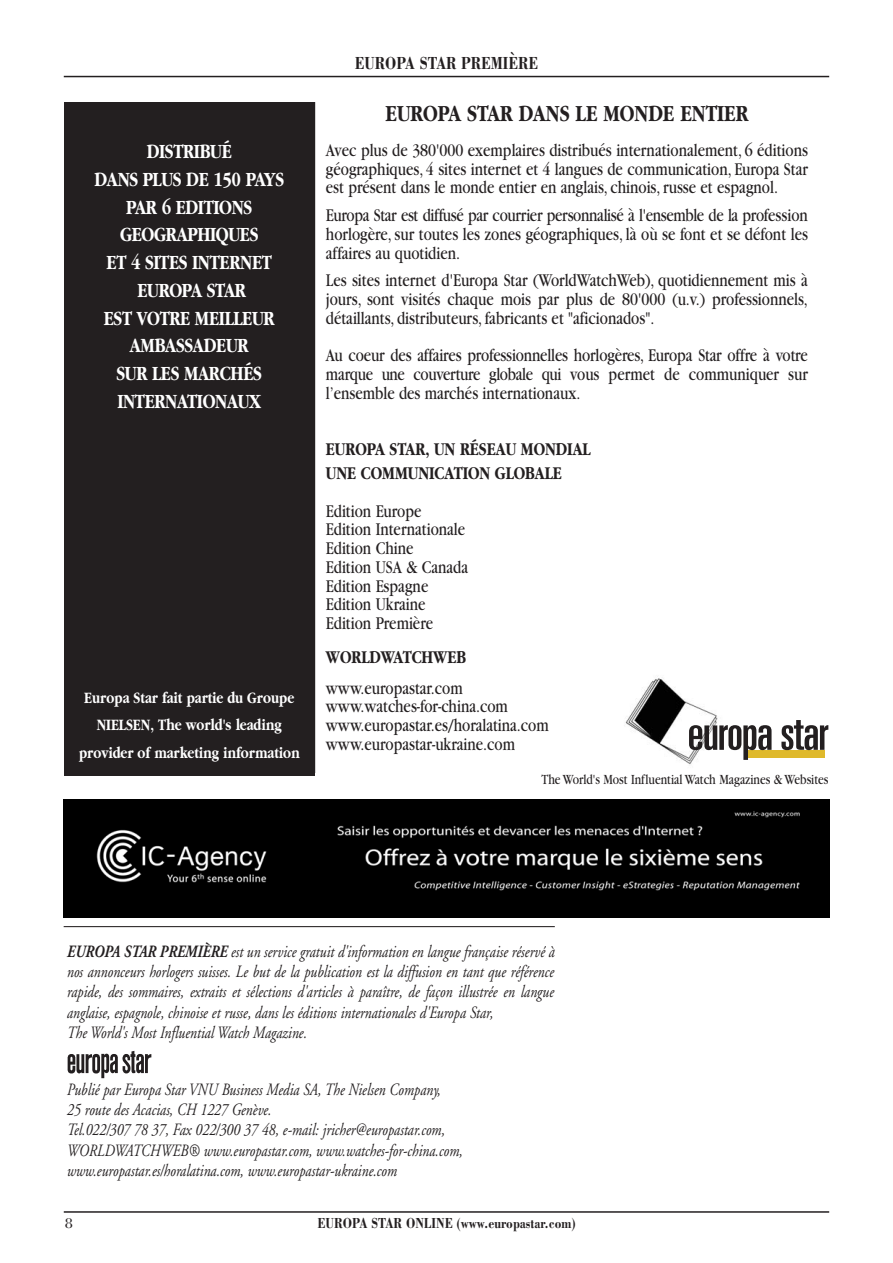
<style>
.page{position:relative;width:893px;height:1263px;background:#fff}
.page>*{position:absolute;margin:0;border:0;box-sizing:border-box;transform-origin:0 0}
.t1{font:700 24px "Garamond";color:#231f20;scale:.8 1}
.t2{font:700 21px/27.8px "Garamond";letter-spacing:-.015em;color:#fff;text-align:center;scale:.8 1}
.t3{font:18.75px/18.8px "Garamond";color:#231f20;text-align:justify;scale:.8 1}
.t4{font:700 18.75px/24px "Garamond";color:#231f20;scale:.8 1}
.t5{font:700 18px "Bodoni";color:#231f20;scale:.8 1}
.t6{font:italic 17.25px/20.2px "Adobe Garamond";color:#231f20;scale:.8 1}
.t7{font:700 16.5px/27.8px "Garamond";color:#fff;text-align:center;scale:.8 1}
.t8{font:700 15px "Bodoni";color:#231f20;scale:.8 1}
.t9{font:15px "Bodoni";color:#231f20}
.t10{font:14.55px "Garamond";color:#231f20;scale:.8 1}
.s1{font-weight:700}
</style>
<div class="page">
<hr style="left:64px;top:76px;width:765px;height:1px;background:#231f20">
<hr style="left:64px;top:1211px;width:765px;height:2px;background:#231f20">
<img style="left:64px;top:799px;width:765px;height:119px">
<hr style="left:64px;top:926px;width:491px;height:1px;background:#231f20">
<div style="left:64px;top:102px;width:251px;height:673px;background:#231f20"></div>
<img style="left:625px;top:676px;width:93px;height:89px">
<div style="left:748px;top:750px;width:77px;height:7px;background:#dfb92b"></div>
<svg style="left:689px;top:725px;width:82px;height:35px"></svg>
<svg style="left:781px;top:720px;width:47px;height:30px"></svg>
<svg style="left:67px;top:1051px;width:84px;height:27px"></svg>
<p class="t2" style="left:94px;top:139px;width:239px">DISTRIBUÉ<br>DANS PLUS DE 150 PAYS<br>PAR 6 EDITIONS<br>GEOGRAPHIQUES<br>ET 4 SITES INTERNET<br>EUROPA STAR<br>EST VOTRE MEILLEUR<br>AMBASSADEUR<br>SUR LES MARCHÉS<br>INTERNATIONAUX</p>
<p class="t7" style="left:79px;top:685px;width:278px">Europa Star fait partie du Groupe<br>NIELSEN, The world's leading provider of marketing information</p>
<p class="t5" style="left:355px;top:57px;width:231px">EUROPA STAR PREMIÈRE</p>
<p class="t1" style="left:386px;top:104px;width:455px">EUROPA STAR DANS LE MONDE ENTIER</p>
<p class="t3" style="left:326px;top:142px;width:604px">Avec plus de 380'000 exemplaires distribués internationalement, 6 éditions géographiques, 4 sites internet et 4 langues de communication, Europa Star est présent dans le monde entier en anglais, chinois, russe et espagnol.</p>
<p class="t3" style="left:326px;top:207px;width:604px">Europa Star est diffusé par courrier personnalisé à l'ensemble de la profession horlogère, sur toutes les zones géographiques, là où se font et se défont les affaires au quotidien.</p>
<p class="t3" style="left:326px;top:273px;width:604px">Les sites internet d'Europa Star (WorldWatchWeb), quotidiennement mis à jours, sont visités chaque mois par plus de 80'000 (u.v.) professionnels, détaillants, distributeurs, fabricants et "aficionados".</p>
<p class="t3" style="left:326px;top:348px;width:604px">Au coeur des affaires professionnelles horlogères, Europa Star offre à votre marque une couverture globale qui vous permet de communiquer sur l’ensemble des marchés internationaux.</p>
<p class="t4" style="left:326px;top:438px;width:332px">EUROPA STAR, UN RÉSEAU MONDIAL<br>UNE COMMUNICATION GLOBALE</p>
<p class="t3" style="left:326px;top:503px;width:179px;text-align:left">Edition Europe<br>Edition Internationale<br>Edition Chine<br>Edition USA &amp; Canada<br>Edition Espagne<br>Edition Ukraine<br>Edition Première</p>
<p class="t3" style="left:326px;top:643px;width:177px;line-height:30.8px"><span class="s1">WORLDWATCHWEB </span>www.europastar.com</p>
<p class="t3" style="left:326px;top:699px;width:280px;text-align:left">www.watches-for-china.com www.europastar.es/horalatina.com www.europastar-ukraine.com</p>
<p class="t10" style="left:541px;top:774px;width:360px">The World's Most Influential Watch Magazines &amp; Websites</p>
<p class="t6" style="left:66px;top:943px;width:611px"><span class="s1">EUROPA STAR PREMIÈRE</span> est un service gratuit d'information en langue française réservé à nos annonceurs horlogers suisses. Le but de la publication est la diffusion en tant que référence rapide, des sommaires, extraits et sélections d'articles à paraître, de façon illustrée en langue anglaise, espagnole, chinoise et russe, dans les éditions internationales d'Europa Star,<br>The World's Most Influential Watch Magazine.</p>
<p class="t6" style="left:66px;top:1081px;width:496px">Publié par Europa Star VNU Business Media SA, The Nielsen Company,<br>25 route des Acacias, CH 1227 Genève.<br>Tel.022/307 78 37, Fax 022/300 37 48, e-mail: jricher@europastar.com, WORLDWATCHWEB® www.europastar.com, www.watches-for-china.com, www.europastar.es/horalatina.com, www.europastar-ukraine.com</p>
<p class="t9" style="left:65px;top:1218px;width:9px">8</p>
<p class="t8" style="left:318px;top:1218px;width:324px">EUROPA STAR ONLINE (www.europastar.com)</p>
</div>
